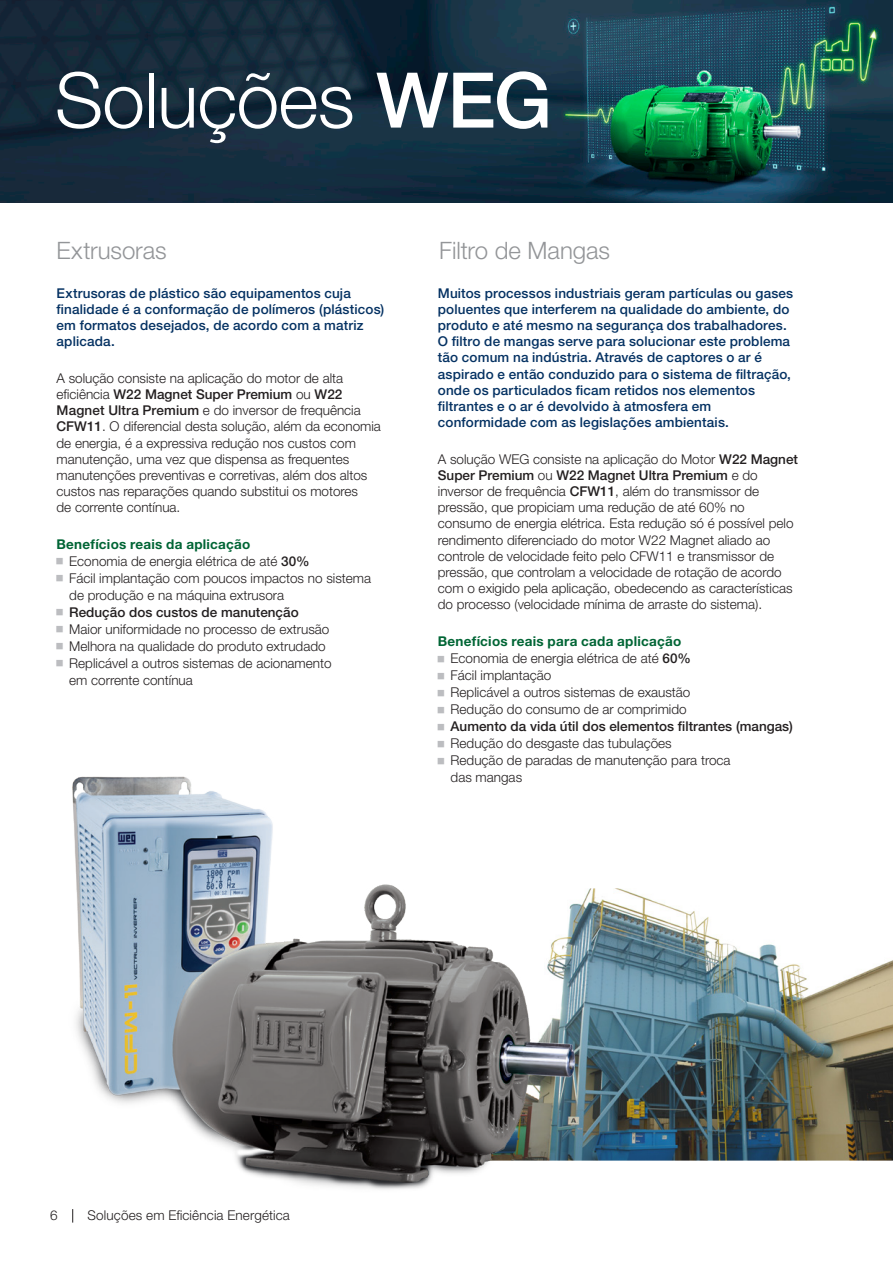
<style>
.page{position:relative;width:893px;height:1263px;background:#fff}
.page>*{position:absolute;margin:0;border:0;box-sizing:border-box;transform-origin:0 0}
._05___Headline_HN45{font:300 76.8px "Helvetica Neue LT Pro";letter-spacing:-.01em;color:#fff}
._05___Headline_HN45-2{font:300 24px "Helvetica Neue LT Pro";letter-spacing:-.005em;color:#939598}
._09___Copy_BLACK_HN4{font:300 13.5px/16.2px "Helvetica Neue LT Pro";color:#231f20}
._09___Copy_BLACK_HN4-2{font:500 13.5px/16.2px "Helvetica Neue LT Pro";letter-spacing:.01em;color:#043162}
._09___Copy_BLACK_HN4-3{font:500 13.5px "Helvetica Neue LT Pro";color:#231f20}
._09___Copy_BLACK_HN4-4{font:700 13.5px "Helvetica Neue LT Pro";letter-spacing:.02em;color:#006535}
.s1{font-weight:500}
</style>
<div class="page">
<svg style="left:72px;top:1209px;width:1px;height:13px"></svg>
<img style="left:0;top:0;width:893px;height:202px">
<img style="left:593px;top:888px;width:300px;height:272px">
<img style="left:72px;top:776px;width:521px;height:413px">
<p class="_05___Headline_HN45" style="left:55px;top:53px;width:499px">Soluções <span class="s1">WEG</span></p>
<p class="_05___Headline_HN45-2" style="left:57px;top:236px;width:112px">Extrusoras</p>
<p class="_05___Headline_HN45-2" style="left:439px;top:236px;width:172px">Filtro de Mangas</p>
<p class="_09___Copy_BLACK_HN4-2" style="left:57px;top:285px;width:329px">Extrusoras de plástico são equipamentos cuja finalidade é a conformação de polímeros (plásticos) em formatos desejados, de acordo com a matriz aplicada.</p>
<p class="_09___Copy_BLACK_HN4" style="left:57px;top:369px;width:326px">A solução consiste na aplicação do motor de alta eficiência <span class="s1">W22 Magnet Super Premium</span> ou <span class="s1">W22<br>Magnet Ultra Premium</span> e do inversor de frequência <span class="s1">CFW11</span>. O diferencial desta solução, além da economia de energia, é a expressiva redução nos custos com manutenção, uma vez que dispensa as frequentes manutenções preventivas e corretivas, além dos altos custos nas reparações quando substitui os motores<br>de corrente contínua.</p>
<p class="_09___Copy_BLACK_HN4-4" style="left:57px;top:535px;width:195px">Benefícios reais da aplicação</p>
<p class="_09___Copy_BLACK_HN4" style="left:69px;top:552px;width:242px">Economia de energia elétrica de até <span class="s1">30%</span></p>
<p class="_09___Copy_BLACK_HN4" style="left:69px;top:569px;width:303px">Fácil implantação com poucos impactos no sistema</p>
<p class="_09___Copy_BLACK_HN4" style="left:69px;top:586px;width:216px">de produção e na máquina extrusora</p>
<p class="_09___Copy_BLACK_HN4-3" style="left:69px;top:604px;width:231px">Redução dos custos de manutenção</p>
<p class="_09___Copy_BLACK_HN4" style="left:69px;top:620px;width:262px">Maior uniformidade no processo de extrusão</p>
<p class="_09___Copy_BLACK_HN4" style="left:69px;top:637px;width:258px">Melhora na qualidade do produto extrudado</p>
<p class="_09___Copy_BLACK_HN4" style="left:69px;top:654px;width:264px">Replicável a outros sistemas de acionamento</p>
<p class="_09___Copy_BLACK_HN4" style="left:69px;top:671px;width:125px">em corrente contínua</p>
<p class="_09___Copy_BLACK_HN4-2" style="left:438px;top:285px;width:357px">Muitos processos industriais geram partículas ou gases poluentes que interferem na qualidade do ambiente, do produto e até mesmo na segurança dos trabalhadores.<br>O filtro de mangas serve para solucionar este problema tão comum na indústria. Através de captores o ar é aspirado e então conduzido para o sistema de filtração, onde os particulados ficam retidos nos elementos filtrantes e o ar é devolvido à atmosfera em conformidade com as legislações ambientais.</p>
<p class="_09___Copy_BLACK_HN4" style="left:438px;top:450px;width:362px">A solução WEG consiste na aplicação do Motor <span class="s1">W22 Magnet Super Premium</span> ou <span class="s1">W22 Magnet Ultra Premium</span> e do inversor de frequência <span class="s1">CFW11</span>, além do transmissor de pressão, que propiciam uma redução de até 60% no consumo de energia elétrica. Esta redução só é possível pelo rendimento diferenciado do motor W22 Magnet aliado ao controle de velocidade feito pelo CFW11 e transmissor de pressão, que controlam a velocidade de rotação de acordo com o exigido pela aplicação, obedecendo as características do processo (velocidade mínima de arraste do sistema).</p>
<p class="_09___Copy_BLACK_HN4-4" style="left:438px;top:633px;width:245px">Benefícios reais para cada aplicação</p>
<p class="_09___Copy_BLACK_HN4" style="left:451px;top:650px;width:242px">Economia de energia elétrica de até <span class="s1">60%</span></p>
<p class="_09___Copy_BLACK_HN4" style="left:451px;top:667px;width:102px">Fácil implantação</p>
<p class="_09___Copy_BLACK_HN4" style="left:451px;top:684px;width:241px">Replicável a outros sistemas de exaustão</p>
<p class="_09___Copy_BLACK_HN4" style="left:451px;top:701px;width:238px">Redução do consumo de ar comprimido</p>
<p class="_09___Copy_BLACK_HN4-3" style="left:451px;top:718px;width:344px">Aumento da vida útil dos elementos filtrantes (mangas)</p>
<p class="_09___Copy_BLACK_HN4" style="left:451px;top:735px;width:223px">Redução do desgaste das tubulações</p>
<p class="_09___Copy_BLACK_HN4" style="left:451px;top:752px;width:281px;line-height:17px">Redução de paradas de manutenção para troca das mangas</p>
<p class="_09___Copy_BLACK_HN4" style="left:50px;top:1206px;width:9px">6</p>
<p class="_09___Copy_BLACK_HN4" style="left:88px;top:1206px;width:204px">Soluções em Eficiência Energética</p>
</div>
